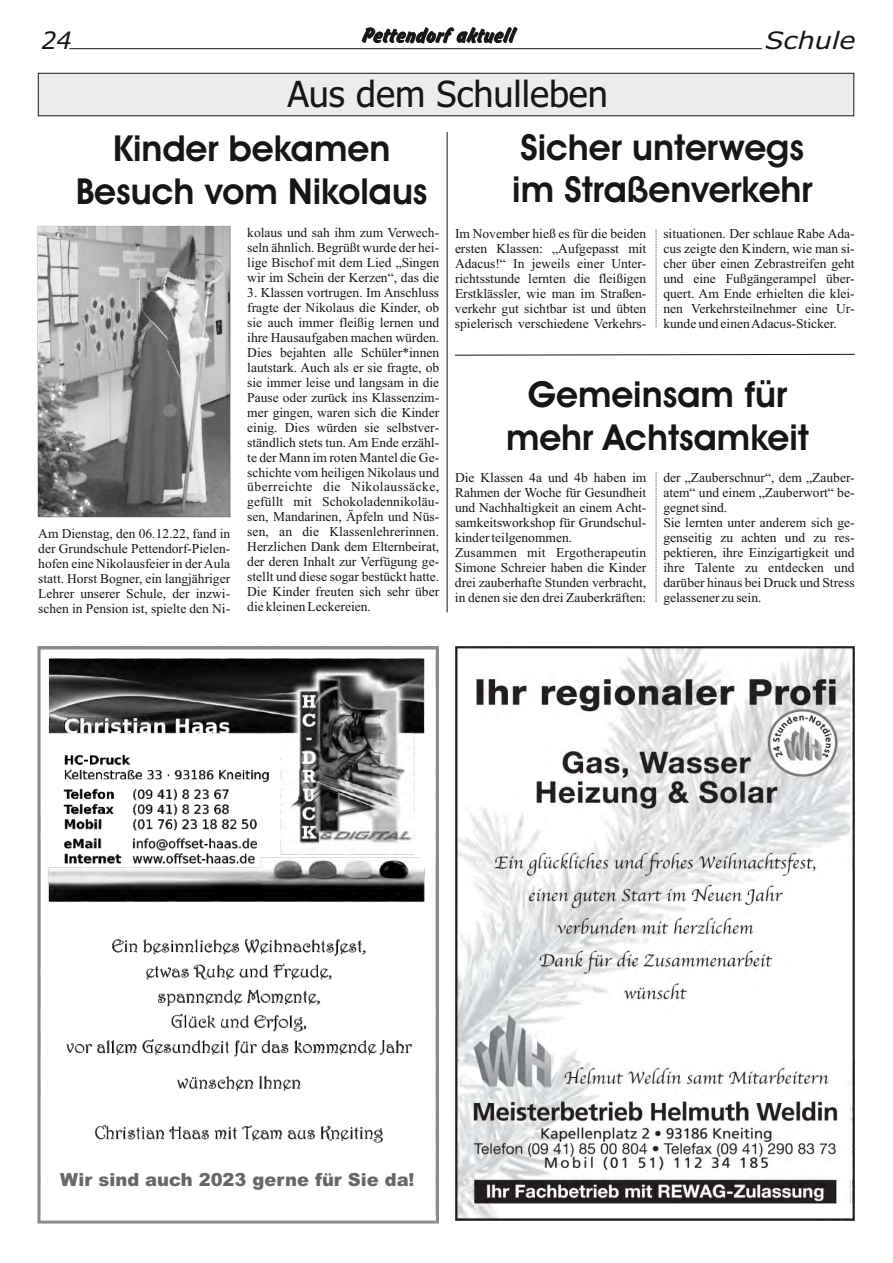
<style>
.page{position:relative;width:893px;height:1263px;background:#fff}
.page>*{position:absolute;margin:0;border:0;box-sizing:border-box;transform-origin:0 0}
.t1{font:600 36px/42.9px "Avant Garde IT Cby BT";color:#151616;text-align:center}
.t2{font:36px "Tahoma";color:#151616}
.t3{font:24px "Okay D";color:#151616}
.t4{font:italic 24px "Verdana";color:#151616;scale:1.13 1}
.t5{font:italic 24px "Verdana";color:#151616}
.t6{font:900 18px "Arial";color:#676767}
.t7{font:13.5px/15px "Times New Roman";color:#151616;text-align:justify}
</style>
<div class="page">
<svg style="left:69px;top:48px;width:693px;height:1px"></svg>
<div style="left:38px;top:73px;width:816px;height:43px;background:#ececec;border:1px solid #151616"></div>
<hr style="left:447px;top:132px;width:1px;height:480px;background:#151616">
<svg style="left:656px;top:229px;width:1px;height:99px"></svg>
<img style="left:38px;top:226px;width:192px;height:291px">
<img style="left:48px;top:658px;width:377px;height:485px">
<div style="left:37px;top:646px;width:402px;height:577px;border:3px solid #8b8b8b"></div>
<svg style="left:455px;top:354px;width:400px;height:1px"></svg>
<img style="left:455px;top:647px;width:400px;height:574px">
<svg style="left:656px;top:472px;width:1px;height:130px"></svg>
<h2 class="t5" style="left:41px;top:30px;width:32px">24</h2>
<h2 class="t3" style="left:362px;top:24px;width:154px">Pettendorf aktuell</h2>
<h2 class="t4" style="left:765px;top:31px;width:82px">Schule</h2>
<h1 class="t2" style="left:287px;top:80px;width:322px">Aus dem Schulleben</h1>
<h1 class="t1" style="left:76px;top:131px;width:353px">Kinder bekamen<br>Besuch vom Nikolaus</h1>
<p class="t7" style="left:38px;top:527px;width:193px">Am Dienstag, den 06.12.22, fand in der Grundschule Pettendorf-Pielen&shy;hofen eine Nikolausfeier in der Aula statt. Horst Bogner, ein langjähriger Lehrer unserer Schule, der inzwi&shy;schen in Pension ist, spielte den Ni-</p>
<p class="t7" style="left:247px;top:227px;width:193px">kolaus und sah ihm zum Verwech&shy;seln ähnlich. Begrüßt wurde der hei&shy;lige Bischof mit dem Lied „Singen wir im Schein der Kerzen“, das die</p>
<p class="t7" style="left:247px;top:286px;width:193px">3. Klassen vortrugen. Im Anschluss fragte der Nikolaus die Kinder, ob sie auch immer fleißig lernen und ihre Hausaufgaben machen würden.<br>Dies bejahten alle Schüler*innen lautstark. Auch als er sie fragte, ob sie immer leise und langsam in die Pause oder zurück ins Klassenzim&shy;mer gingen, waren sich die Kinder einig. Dies würden sie selbstver&shy;ständlich stets tun. Am Ende erzähl&shy;te der Mann im roten Mantel die Ge&shy;schichte vom heiligen Nikolaus und überreichte die Nikolaussäcke, gefüllt mit Schokoladennikoläu&shy;sen, Mandarinen, Äpfeln und Nüs&shy;sen, an die Klassenlehrerinnen.<br>Herzlichen Dank dem Elternbeirat, der deren Inhalt zur Verfügung ge&shy;stellt und diese sogar bestückt hatte.<br>Die Kinder freuten sich sehr über die kleinen Leckereien.</p>
<h1 class="t1" style="left:512px;top:129px;width:302px;text-align:left">Sicher unterwegs im Straßenverkehr</h1>
<p class="t7" style="left:455px;top:228px;width:193px">Im November hieß es für die beiden ersten Klassen: „Aufgepasst mit Adacus!“ In jeweils einer Unter&shy;richtsstunde lernten die fleißigen Erstklässler, wie man im Straßen&shy;verkehr gut sichtbar ist und übten spielerisch verschiedene Verkehrs-</p>
<p class="t7" style="left:663px;top:228px;width:193px">situationen. Der schlaue Rabe Ada&shy;cus zeigte den Kindern, wie man si&shy;cher über einen Zebrastreifen geht und eine Fußgängerampel über&shy;quert. Am Ende erhielten die klei&shy;nen Verkehrsteilnehmer eine Ur&shy;kunde und einen Adacus-Sticker.</p>
<h1 class="t1" style="left:506px;top:376px;width:304px">Gemeinsam für mehr Achtsamkeit</h1>
<p class="t7" style="left:455px;top:472px;width:193px;text-align:left">Die Klassen 4a und 4b haben im<br>Rahmen der Woche für Gesundheit und Nachhaltigkeit an einem Acht&shy;samkeitsworkshop für Grundschul&shy;kinder teilgenommen.<br>Zusammen mit Ergotherapeutin<br>Simone Schreier haben die Kinder drei zauberhafte Stunden verbracht, in denen sie den drei Zauberkräften:</p>
<p class="t7" style="left:663px;top:472px;width:193px;text-align:left">der „Zauberschnur“, dem „Zauber&shy;atem“ und einem „Zauberwort“ be&shy;gegnet sind.<br>Sie lernten unter anderem sich ge&shy;genseitig zu achten und zu res&shy;pektieren, ihre Einzigartigkeit und ihre Talente zu entdecken und darüber hinaus bei Druck und Stress gelassener zu sein.</p>
<h3 class="t6" style="left:60px;top:1173px;width:356px">Wir sind auch 2023 gerne für Sie da!</h3>
</div>
